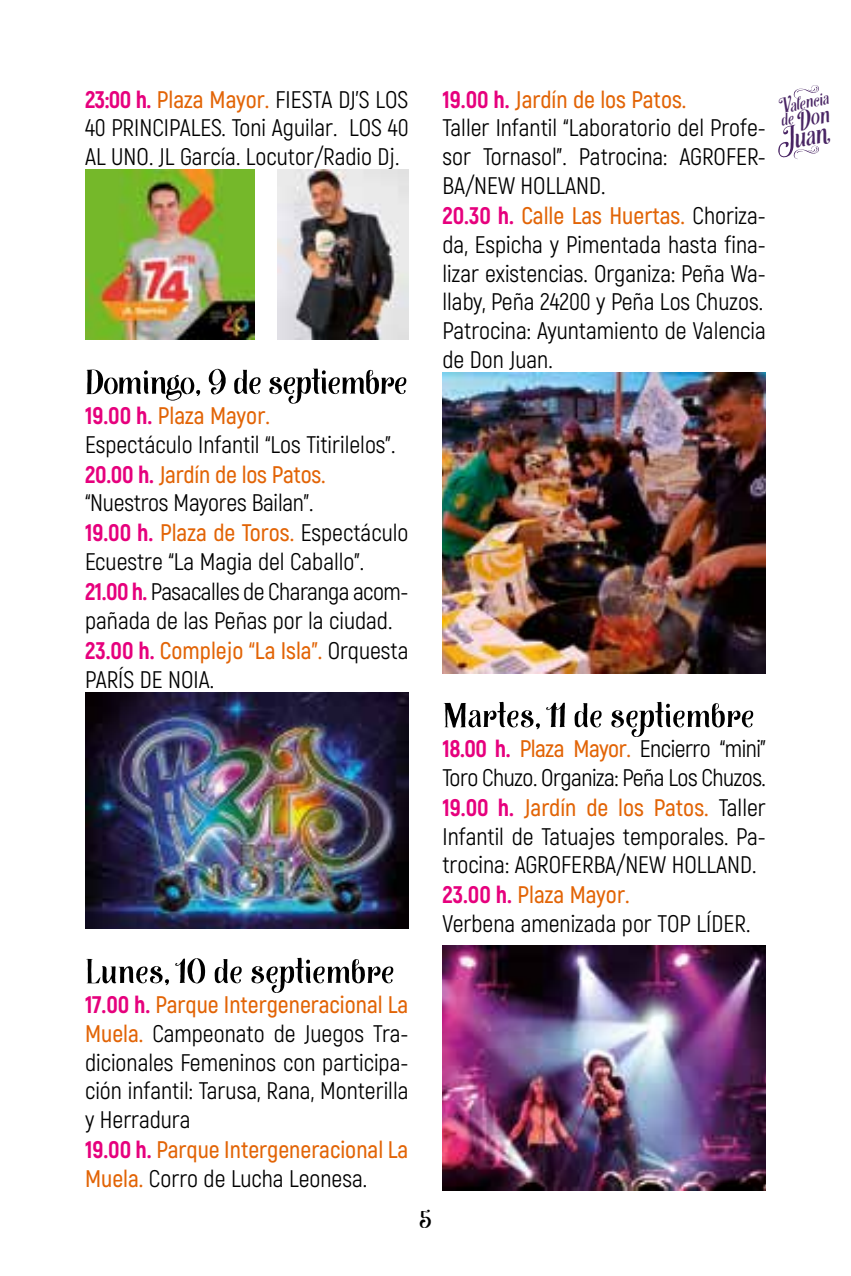
<style>
.page{position:relative;width:851px;height:1276px;background:#fff}
.page>*{position:absolute;margin:0;border:0;box-sizing:border-box;transform-origin:0 0}
.t1{font:45px "Afecta";letter-spacing:-.01em;color:#000;scale:1.2 1}
.t2{font:italic 36.3px "Afecta";color:#492564;scale:1.05 1}
.t3{font:italic 30.6px "Afecta";color:#492564;scale:1.05 1}
.t4{font:30px "Afecta";color:#000;scale:1.2 1}
.t5{font:24px/29.1px "Akrobat";color:#000}
.t6{font:italic 23.1px "Afecta";color:#492564;scale:1.05 1}
.s1{font-weight:800;color:#e6007d}
.s2{font-weight:600;color:#e26406}
.s3{font-size:26.7px}
.s4{font-size:41.1px}
</style>
<div class="page">
<svg style="left:793px;top:146px;width:25px;height:13px"></svg>
<svg style="left:793px;top:85px;width:25px;height:13px"></svg>
<img style="left:85px;top:170px;width:170px;height:170px">
<img style="left:278px;top:170px;width:130px;height:170px">
<img style="left:85px;top:692px;width:323px;height:237px">
<img style="left:442px;top:373px;width:323px;height:300px">
<img style="left:442px;top:945px;width:323px;height:246px">
<p class="t5" style="left:85px;top:85px;width:325px;text-align:justify"><span class="s1">23:00 h.</span> <span class="s2">Plaza Mayor.</span> FIESTA DJ’S LOS 40 PRINCIPALES. Toni Aguilar. LOS 40<br>AL UNO. JL García. Locutor/Radio Dj.</p>
<h1 class="t1" style="left:85px;top:364px;width:270px">Domingo, 9 de septiembre</h1>
<p class="t5" style="left:85px;top:401px;width:325px"><span class="s1">19.00 h.</span> <span class="s2">Plaza Mayor.<br></span>Espectáculo Infantil “Los Titirilelos”.<br><span class="s1">20.00 h.</span> <span class="s2">Jardín de los Patos. </span>“Nuestros Mayores Bailan”.<br><span class="s1">19.00 h.</span> <span class="s2">Plaza de Toros.</span> Espectáculo<br>Ecuestre “La Magia del Caballo”.<br><span class="s1">21.00 h.</span> Pasacalles de Charanga acom&shy;pañada de las Peñas por la ciudad.<br><span class="s1">23.00 h.</span> <span class="s2">Complejo “La Isla”.</span> Orquesta<br>PARÍS DE NOIA.</p>
<h1 class="t1" style="left:85px;top:953px;width:259px">Lunes, 10 de septiembre</h1>
<p class="t5" style="left:85px;top:990px;width:325px"><span class="s1">17.00 h.</span> <span class="s2">Parque Intergeneracional La<br>Muela.</span> Campeonato de Juegos Tra&shy;dicionales Femeninos con participa&shy;ción infantil: Tarusa, Rana, Monterilla y Herradura<br><span class="s1">19.00 h.</span> <span class="s2">Parque Intergeneracional La<br>Muela.</span> Corro de Lucha Leonesa.</p>
<p class="t5" style="left:442px;top:85px;width:325px"><span class="s1">19.00 h.</span> <span class="s2">Jardín de los Patos.<br></span>Taller Infantil “Laboratorio del Profe&shy;sor Tornasol”. Patrocina: AGROFER-<br>BA/NEW HOLLAND.<br><span class="s1">20.30 h.</span> <span class="s2">Calle Las Huertas.</span> Choriza&shy;da, Espicha y Pimentada hasta fina&shy;lizar existencias. Organiza: Peña Wa&shy;llaby, Peña 24200 y Peña Los Chuzos.<br>Patrocina: Ayuntamiento de Valencia de Don Juan.</p>
<h1 class="t1" style="left:442px;top:697px;width:261px">Martes, 11 de septiembre</h1>
<p class="t5" style="left:442px;top:734px;width:325px"><span class="s1">18.00 h.</span> <span class="s2">Plaza Mayor.</span> Encierro “mini” Toro Chuzo. Organiza: Peña Los Chuzos.<br><span class="s1">19.00 h.</span> <span class="s2">Jardín de los Patos.</span> Taller Infantil de Tatuajes temporales. Pa&shy;trocina: AGROFERBA/NEW HOLLAND.<br><span class="s1">23.00 h.</span> <span class="s2">Plaza Mayor.<br></span>Verbena amenizada por TOP LÍDER.</p>
<p class="t4" style="left:419px;top:1207px;width:12px">5</p>
<p class="t6" style="left:779px;top:98px;width:47px;rotate:-12deg"><span class="s3">V</span>alencia</p>
<p class="t3" style="left:778px;top:111px;width:48px;rotate:-12deg"><sup>de</sup> Don</p>
<h2 class="t2" style="left:778px;top:127px;width:45px;rotate:-12deg"><span class="s4">J</span>uan</h2>
</div>
